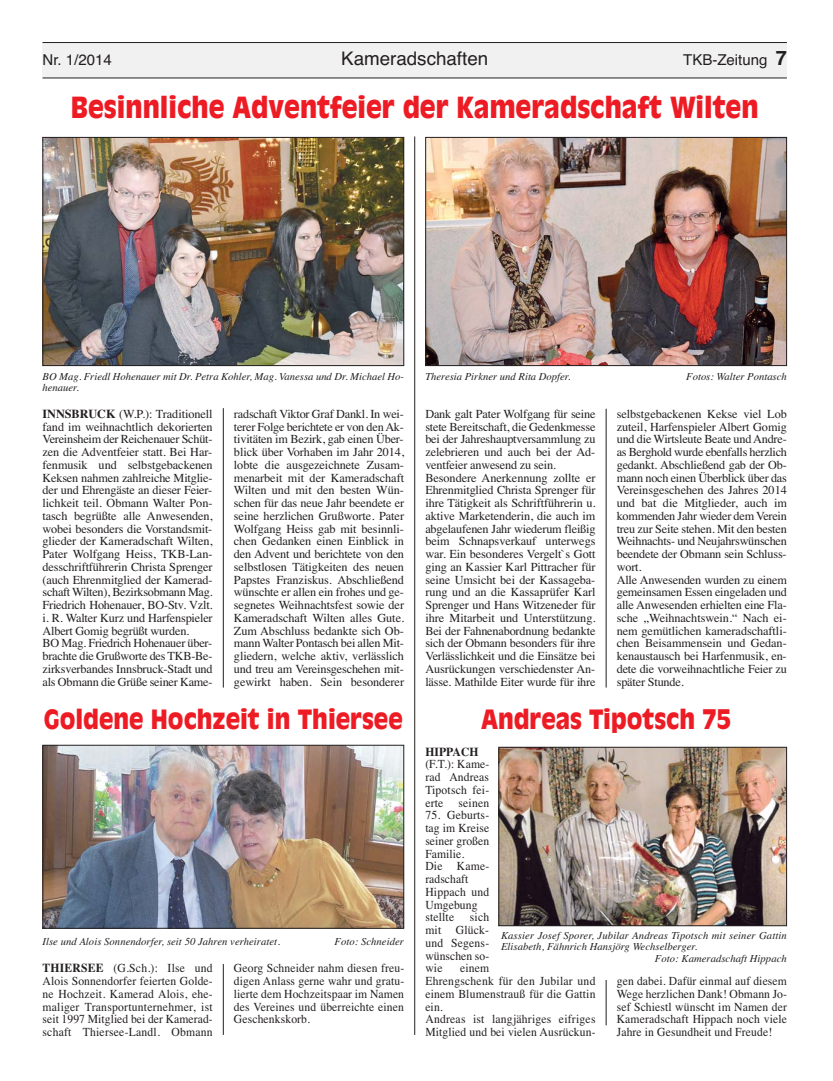
<style>
.page{position:relative;width:833px;height:1081px;background:#fff}
.page>*{position:absolute;margin:0;border:0;box-sizing:border-box;transform-origin:0 0}
.t1{font:900 28.75px "Antique Olive";color:#ed1c24;scale:.9 1}
.t2{font:900 26.25px "Antique Olive";color:#ed1c24;scale:.9 1}
.t3{font:18.75px "Helvetica";color:#231f20}
.t4{font:15px "Helvetica";color:#231f20}
.t5{font:12.25px/12.8px "Times";letter-spacing:-.01em;color:#231f20}
.t6{font:12.25px/12.8px "Times";letter-spacing:-.01em;color:#231f20;text-align:justify;scale:.95 1}
.t7{font:12.25px/12.8px "Times";letter-spacing:.015em;color:#231f20;scale:.95 1}
.t8{font:700 12.25px "Times";letter-spacing:.005em;color:#231f20;scale:.95 1}
.t9{font:italic 10.62px/11.2px "Times";letter-spacing:.005em;color:#231f20}
.s1{font-weight:700;font-size:20px}
.s2{font-weight:700}
</style>
<div class="page">
<div style="left:43px;top:43px;width:744px;height:35px;background:#f1f1f2"></div>
<hr style="left:43px;top:42px;width:744px;height:1px;background:#231f20">
<hr style="left:43px;top:78px;width:744px;height:1px;background:#231f20">
<img style="left:45px;top:139px;width:357px;height:225px">
<div style="left:43px;top:137px;width:361px;height:229px;border:1px solid #231f20"></div>
<img style="left:427px;top:139px;width:358px;height:225px">
<div style="left:425px;top:137px;width:362px;height:229px;border:1px solid #231f20"></div>
<hr style="left:223px;top:408px;width:1px;height:279px;background:#231f20">
<hr style="left:223px;top:964px;width:1px;height:71px;background:#231f20">
<hr style="left:414px;top:136px;width:1px;height:899px;background:#231f20">
<hr style="left:606px;top:409px;width:1px;height:278px;background:#231f20">
<hr style="left:606px;top:980px;width:1px;height:45px;background:#231f20">
<img style="left:500px;top:749px;width:285px;height:175px">
<div style="left:498px;top:747px;width:289px;height:179px;border:1px solid #231f20"></div>
<img style="left:45px;top:747px;width:357px;height:179px">
<div style="left:43px;top:745px;width:361px;height:183px;border:1px solid #231f20"></div>
<p class="t4" style="left:43px;top:55px;width:71px">Nr. 1/2014</p>
<h3 class="t3" style="left:341px;top:52px;width:148px">Kameradschaften</h3>
<p class="t4" style="left:683px;top:55px;width:105px">TKB-Zeitung <span class="s1">7</span></p>
<h1 class="t1" style="left:71px;top:96px;width:765px">Besinnliche Adventfeier der Kameradschaft Wilten</h1>
<p class="t9" style="left:43px;top:372px;width:363px">BO Mag. Friedl Hohenauer mit Dr. Petra Kohler, Mag. Vanessa und Dr. Michael Ho&shy;henauer.</p>
<p class="t9" style="left:425px;top:372px;width:147px">Theresia Pirkner und Rita Dopfer.</p>
<p class="t9" style="left:686px;top:372px;width:102px">Fotos: Walter Pontasch</p>
<p class="t5" style="left:43px;top:408px;width:172px"><span class="s2">INNSBRUCK</span> (W.P.): Traditionell fand im weihnachtlich dekorierten Vereinsheim der Reichenauer Schüt&shy;zen die Adventfeier statt. Bei Har&shy;fenmusik und selbstgebackenen Keksen nahmen zahlreiche Mitglie&shy;der und Ehrengäste an dieser Feier&shy;lichkeit teil. Obmann Walter Pon&shy;tasch begrüßte alle Anwesenden, wobei besonders die Vorstandsmit&shy;glieder der Kameradschaft Wilten, Pater Wolfgang Heiss, TKB-Lan&shy;desschriftführerin Christa Sprenger (auch Ehrenmitglied der Kamerad&shy;schaft Wilten), Bezirksobmann Mag.<br>Friedrich Hohenauer, BO-Stv. Vzlt. i. R. Walter Kurz und Harfenspieler Albert Gomig begrüßt wurden.<br>BO Mag. Friedrich Hohenauer über&shy;brachte die Grußworte des TKB-Be&shy;zirksverbandes Innsbruck-Stadt und als Obmann die Grüße seiner Kame-</p>
<p class="t5" style="left:234px;top:408px;width:172px;text-align:justify">radschaft Viktor Graf Dankl. In wei&shy;terer Folge berichtete er von den Ak&shy;tivitäten im Bezirk, gab einen Über&shy;blick über Vorhaben im Jahr 2014, lobte die ausgezeichnete Zusam&shy;menarbeit mit der Kameradschaft Wilten und mit den besten Wün&shy;schen für das neue Jahr beendete er seine herzlichen Grußworte. Pater Wolfgang Heiss gab mit besinnli&shy;chen Gedanken einen Einblick in den Advent und berichtete von den selbstlosen Tätigkeiten des neuen Papstes Franziskus. Abschließend wünschte er allen ein frohes und ge&shy;segnetes Weihnachtsfest sowie der Kameradschaft Wilten alles Gute.<br>Zum Abschluss bedankte sich Ob&shy;mann Walter Pontasch bei allen Mit&shy;gliedern, welche aktiv, verlässlich und treu am Vereinsgeschehen mit&shy;gewirkt haben. Sein besonderer</p>
<p class="t5" style="left:425px;top:408px;width:172px">Dank galt Pater Wolfgang für seine stete Bereitschaft, die Gedenkmesse bei der Jahreshauptversammlung zu zelebrieren und auch bei der Ad&shy;ventfeier anwesend zu sein.<br>Besondere Anerkennung zollte er Ehrenmitglied Christa Sprenger für ihre Tätigkeit als Schriftführerin u. aktive Marketenderin, die auch im abgelaufenen Jahr wiederum fleißig beim Schnapsverkauf unterwegs war. Ein besonderes Vergelt`s Gott ging an Kassier Karl Pittracher für seine Umsicht bei der Kassageba&shy;rung und an die Kassaprüfer Karl Sprenger und Hans Witzeneder für ihre Mitarbeit und Unterstützung.<br>Bei der Fahnenabordnung bedankte sich der Obmann besonders für ihre Verlässlichkeit und die Einsätze bei Ausrückungen verschiedenster An&shy;lässe. Mathilde Eiter wurde für ihre</p>
<p class="t5" style="left:617px;top:408px;width:172px">selbstgebackenen Kekse viel Lob zuteil, Harfenspieler Albert Gomig und die Wirtsleute Beate und Andre&shy;as Berghold wurde ebenfalls herzlich gedankt. Abschließend gab der Ob&shy;mann noch einen Überblick über das<br>Vereinsgeschehen des Jahres 2014 und bat die Mitglieder, auch im kommenden Jahr wieder dem Verein treu zur Seite stehen. Mit den besten<br>Weihnachts- und Neujahrswünschen beendete der Obmann sein Schluss&shy;wort.<br>Alle Anwesenden wurden zu einem gemeinsamen Essen eingeladen und alle Anwesenden erhielten eine Fla&shy;sche „Weihnachtswein.“ Nach ei&shy;nem gemütlichen kameradschaftli&shy;chen Beisammensein und Gedan&shy;kenaustausch bei Harfenmusik, en&shy;dete die vorweihnachtliche Feier zu später Stunde.</p>
<h2 class="t2" style="left:44px;top:709px;width:400px">Goldene Hochzeit in Thiersee</h2>
<p class="t9" style="left:43px;top:937px;width:239px">Ilse und Alois Sonnendorfer, seit 50 Jahren verheiratet.</p>
<p class="t9" style="left:334px;top:937px;width:71px">Foto: Schneider</p>
<p class="t6" style="left:43px;top:963px;width:181px"><span class="s2">THIERSEE</span> (G.Sch.): Ilse und Alois Sonnendorfer feierten Golde&shy;ne Hochzeit. Kamerad Alois, ehe&shy;maliger Transportunternehmer, ist seit 1997 Mitglied bei der Kamerad&shy;schaft Thiersee-Landl. Obmann</p>
<p class="t6" style="left:234px;top:963px;width:181px">Georg Schneider nahm diesen freu&shy;digen Anlass gerne wahr und gratu&shy;lierte dem Hochzeitspaar im Namen des Vereines und überreichte einen Geschenkskorb.</p>
<h2 class="t2" style="left:481px;top:709px;width:279px">Andreas Tipotsch 75</h2>
<p class="t8" style="left:425px;top:747px;width:57px">HIPPACH</p>
<p class="t6" style="left:425px;top:759px;width:69px">(F.T.): Kame&shy;rad Andreas Tipotsch fei&shy;erte seinen</p>
<p class="t6" style="left:425px;top:810px;width:69px;text-align:left">75. Geburts&shy;tag im Kreise seiner großen<br>Familie.<br>Die Kame&shy;radschaft<br>Hippach und<br>Umgebung stellte</p>
<p class="t6" style="left:425px;top:912px;width:69px;text-indent:45px">sich mit Glück&shy;und Segens&shy;wünschen so&shy;wie</p>
<p class="t9" style="left:501px;top:931px;width:287px">Kassier Josef Sporer, Jubilar Andreas Tipotsch mit seiner Gattin</p>
<p class="t9" style="left:501px;top:942px;width:198px">Elisabeth, Fähnrich Hansjörg Wechselberger.</p>
<p class="t9" style="left:655px;top:953px;width:133px">Foto: Kameradschaft Hippach</p>
<p class="t7" style="left:425px;top:963px;width:181px;text-indent:35px">einem<br>Ehrengschenk für den Jubilar und einem Blumenstrauß für die Gattin ein.<br>Andreas ist langjähriges eifriges<br>Mitglied und bei vielen Ausrückun-</p>
<p class="t6" style="left:617px;top:976px;width:181px">gen dabei. Dafür einmal auf diesem Wege herzlichen Dank! Obmann Jo&shy;sef Schiestl wünscht im Namen der Kameradschaft Hippach noch viele Jahre in Gesundheit und Freude!</p>
</div>
